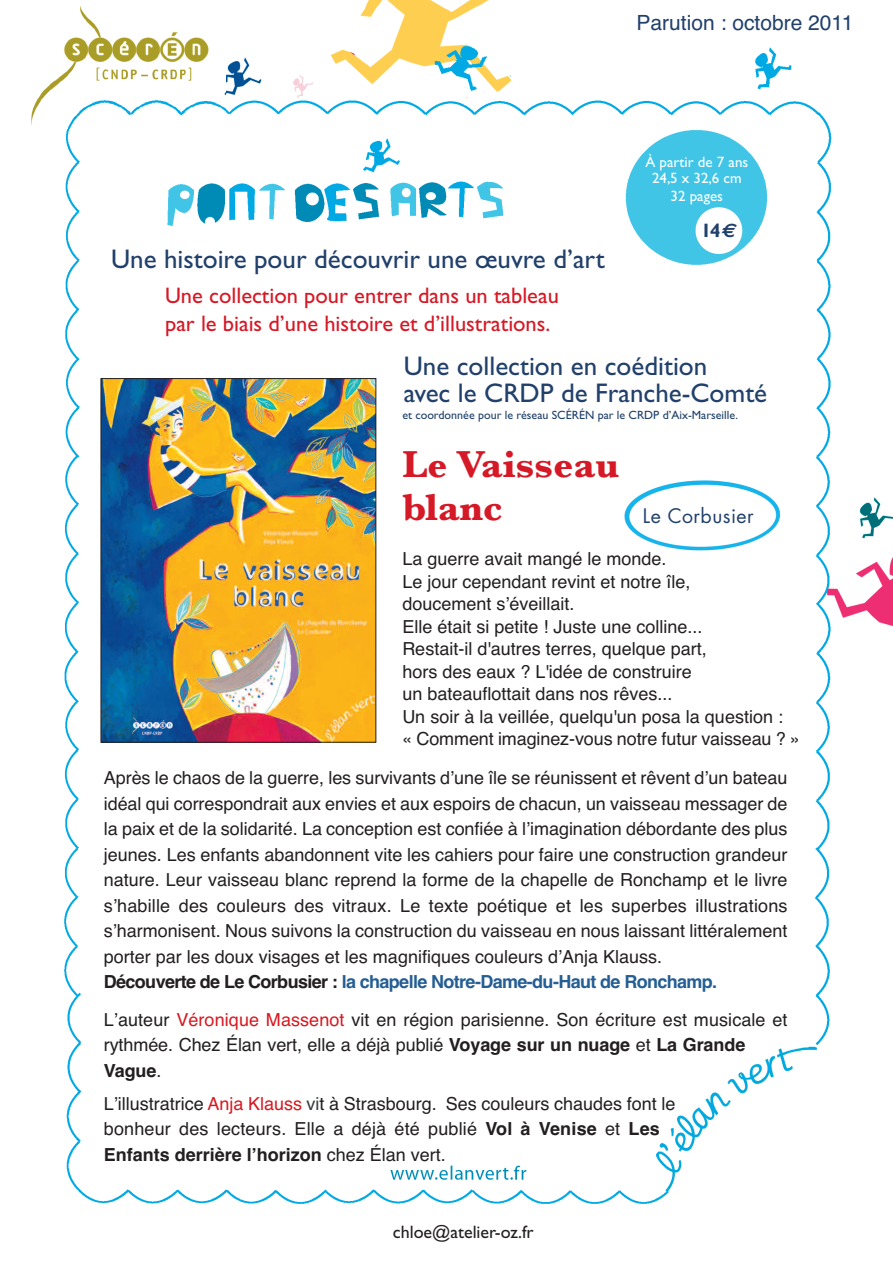
<style>
.page{position:relative;width:893px;height:1263px;background:#fff}
.page>*{position:absolute;margin:0;border:0;box-sizing:border-box;transform-origin:0 0}
.t1{font:700 39px/43.5px "Baskerville";color:#d61926}
.t2{font:27px/27px "Gill Sans";color:#21406b}
.t3{font:22.5px/28.5px "Gill Sans";color:#d61926}
.t4{font:21px "Helvetica";color:#21406b}
.t5{font:19.5px "Futura";letter-spacing:.025em;color:#21406b}
.t6{font:700 19.5px "Gill Sans";color:#21406b}
.t7{font:18px/25.5px "Helvetica";color:#231f20}
.t8{font:18px "Gill Sans";color:#231f20}
.t9{font:15px/16.5px "Gill Sans";color:#fff;text-align:center}
.t10{font:12px "Gill Sans";color:#21406b}
.s1{font-family:"Euro Sans";font-style:italic}
.s2{font-weight:700}
.s3{font-weight:700;color:#255e93}
.s4{color:#d61921}
.s5{color:#353b3d}
</style>
<div class="page">
<img style="left:64px;top:0;width:829px;height:1204px">
<img style="left:103px;top:380px;width:271px;height:361px">
<div style="left:101px;top:378px;width:275px;height:365px;border:1px solid #231f20"></div>
<img style="left:617px;top:462px;width:170px;height:106px">
<img style="left:31px;top:7px;width:194px;height:121px">
<div style="left:512px;top:54px;width:37px;height:38px;background:#fff"></div>
<svg style="left:321px;top:3px;width:67px;height:60px"></svg>
<p class="t4" style="left:637px;top:10px;width:218px">Parution : octobre 2011</p>
<h2 class="t2" style="left:111px;top:248px;width:495px">Une histoire pour découvrir une œuvre d’art</h2>
<p class="t3" style="left:165px;top:283px;width:395px">Une collection pour entrer dans un tableau par le biais d’une histoire et d’illustrations.</p>
<p class="t9" style="left:645px;top:155px;width:104px">À partir de 7 ans<br>24,5 x 32,6 cm</p>
<p class="t9" style="left:671px;top:189px;width:54px">32 pages</p>
<p class="t6" style="left:701px;top:223px;width:36px">14<span class="s1">€</span></p>
<h2 class="t2" style="left:404px;top:355px;width:365px">Une collection en coédition<br>avec le CRDP de Franche-Comté</h2>
<p class="t10" style="left:402px;top:410px;width:337px">et coordonnée pour le réseau SCÉRÉN par le CRDP d’Aix-Marseille.</p>
<h1 class="t1" style="left:402px;top:441px;width:218px">Le Vaisseau blanc</h1>
<p class="t7" style="left:402px;top:548px;width:399px;line-height:22.5px">La guerre avait mangé le monde.<br>Le jour cependant revint et notre île,<br>doucement sʼéveillait.<br>Elle était si petite ! Juste une colline...<br>Restait-il d'autres terres, quelque part,<br>hors des eaux ? L'idée de construire<br>un bateauflottait dans nos rêves...<br>Un soir à la veillée, quelqu'un posa la question :<br>« Comment imaginez-vous notre futur vaisseau ? »</p>
<p class="t7" style="left:104px;top:765px;width:685px">Après le chaos de la guerre, les survivants dʼune île se réunissent et rêvent dʼun bateau idéal qui correspondrait aux envies et aux espoirs de chacun, un vaisseau messager de la paix et de la solidarité. La conception est confiée à lʼimagination débordante des plus jeunes. Les enfants abandonnent vite les cahiers pour faire une construction grandeur nature. Leur vaisseau blanc reprend la forme de la chapelle de Ronchamp et le livre sʼhabille des couleurs des vitraux. Le texte poétique et les superbes illustrations sʼharmonisent. Nous suivons la construction du vaisseau en nous laissant littéralement porter par les doux visages et les magnifiques couleurs dʼAnja Klauss.<br><span class="s2">Découverte de Le Corbusier :</span> <span class="s3">la chapelle Notre-Dame-du-Haut de Ronchamp.</span></p>
<p class="t7" style="left:104px;top:1007px;width:685px">Lʼauteur <span class="s4">Véronique Massenot</span> vit en région parisienne. Son écriture est musicale et rythmée. Chez Élan vert, elle a déjà publié <span class="s2">Voyage sur un nuage</span> et <span class="s2">La Grande<br>Vague</span>.</p>
<p class="t7" style="left:104px;top:1091px;width:573px">Lʼillustratrice <span class="s4">Anja Klauss</span> <span class="s5">vi</span>t à Strasbourg. Ses couleurs chaudes font le bonheur des lecteurs. Elle a déjà été publié <span class="s2">Vol à Venise</span> et <span class="s2">Les<br>Enfants derrière lʼhorizon</span> chez Élan vert.</p>
<p class="t5" style="left:643px;top:507px;width:112px">Le Corbusier</p>
<p class="t8" style="left:393px;top:1225px;width:142px">chloe@atelier-oz.fr</p>
</div>
